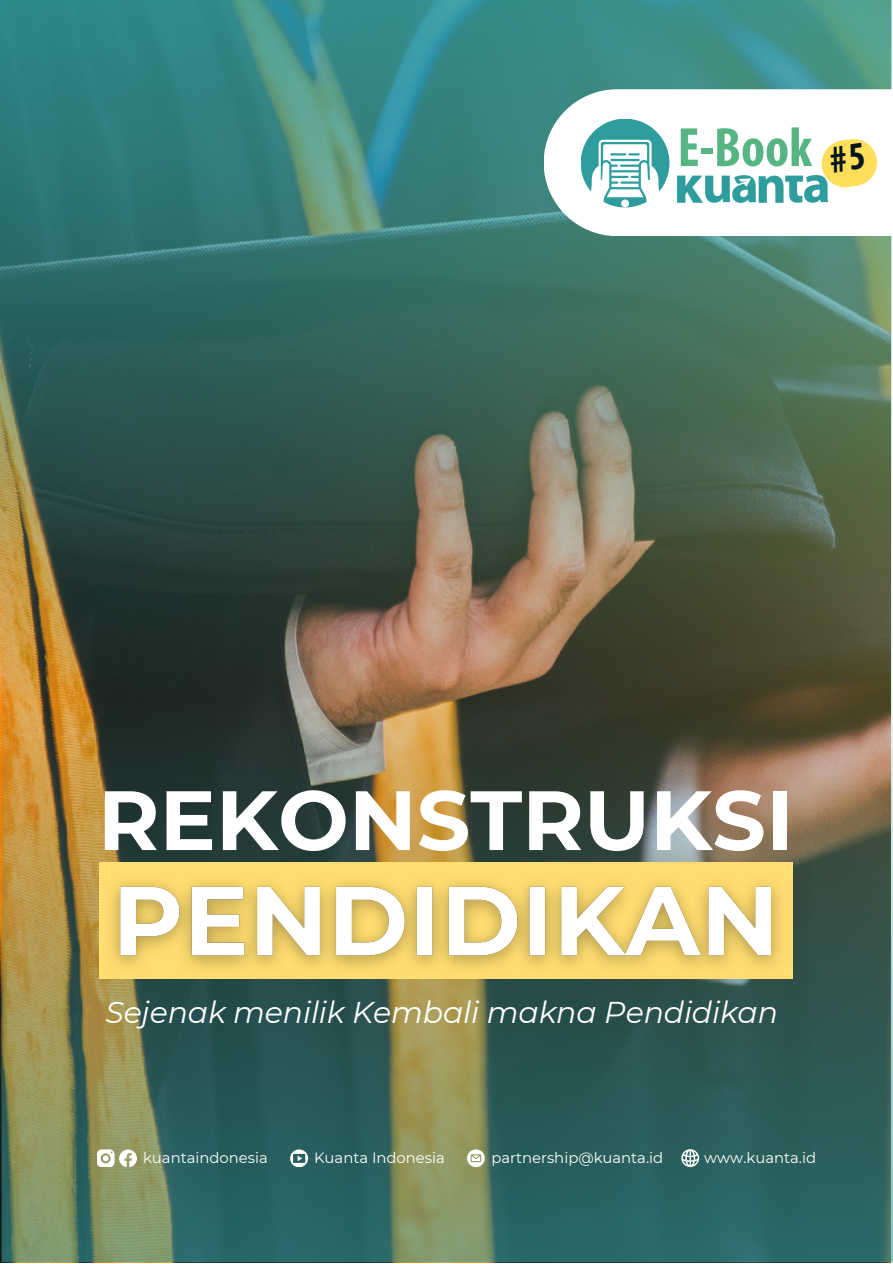
<style>
.page{position:relative;width:893px;height:1264px;background:#fff}
.page>*{position:absolute;margin:0;border:0;box-sizing:border-box;transform-origin:0 0}
.t1{font:700 83.85px "Montserrat";color:#fff}
.t2{font:700 condensed 55.8px "Myriad Pro";color:#57b583}
.t3{font:italic 30px "Montserrat";letter-spacing:-.005em;color:#fff}
.t4{font:14.85px "Montserrat";color:#fff}
</style>
<div class="page">
<img style="left:1px;top:0;width:891px;height:1262px">
<svg style="left:97px;top:1149px;width:40px;height:18px"></svg>
<svg style="left:290px;top:1149px;width:18px;height:18px"></svg>
<svg style="left:681px;top:1149px;width:18px;height:17px"></svg>
<svg style="left:467px;top:1149px;width:17px;height:18px"></svg>
<img style="left:96px;top:860px;width:700px;height:123px">
<svg style="left:543px;top:89px;width:349px;height:147px"></svg>
<img style="left:677px;top:175px;width:150px;height:32px">
<div style="left:580px;top:119px;width:89px;height:88px;background:#2f9d9e;border-radius:50%"></div>
<svg style="left:589px;top:140px;width:71px;height:71px"></svg>
<svg style="left:818px;top:136px;width:62px;height:54px"></svg>
<p class="t2" style="left:677px;top:124px;width:136px">E-Book</p>
<p class="t1" style="left:98px;top:768px;width:697px">REKONSTRUKSI</p>
<p class="t3" style="left:105px;top:993px;width:674px">Sejenak menilik Kembali makna Pendidikan</p>
<p class="t4" style="left:143px;top:1148px;width:126px">kuantaindonesia</p>
<p class="t4" style="left:314px;top:1148px;width:132px">Kuanta Indonesia</p>
<p class="t4" style="left:491px;top:1148px;width:173px">partnership@kuanta.id</p>
<p class="t4" style="left:704px;top:1148px;width:113px">www.kuanta.id</p>
</div>
